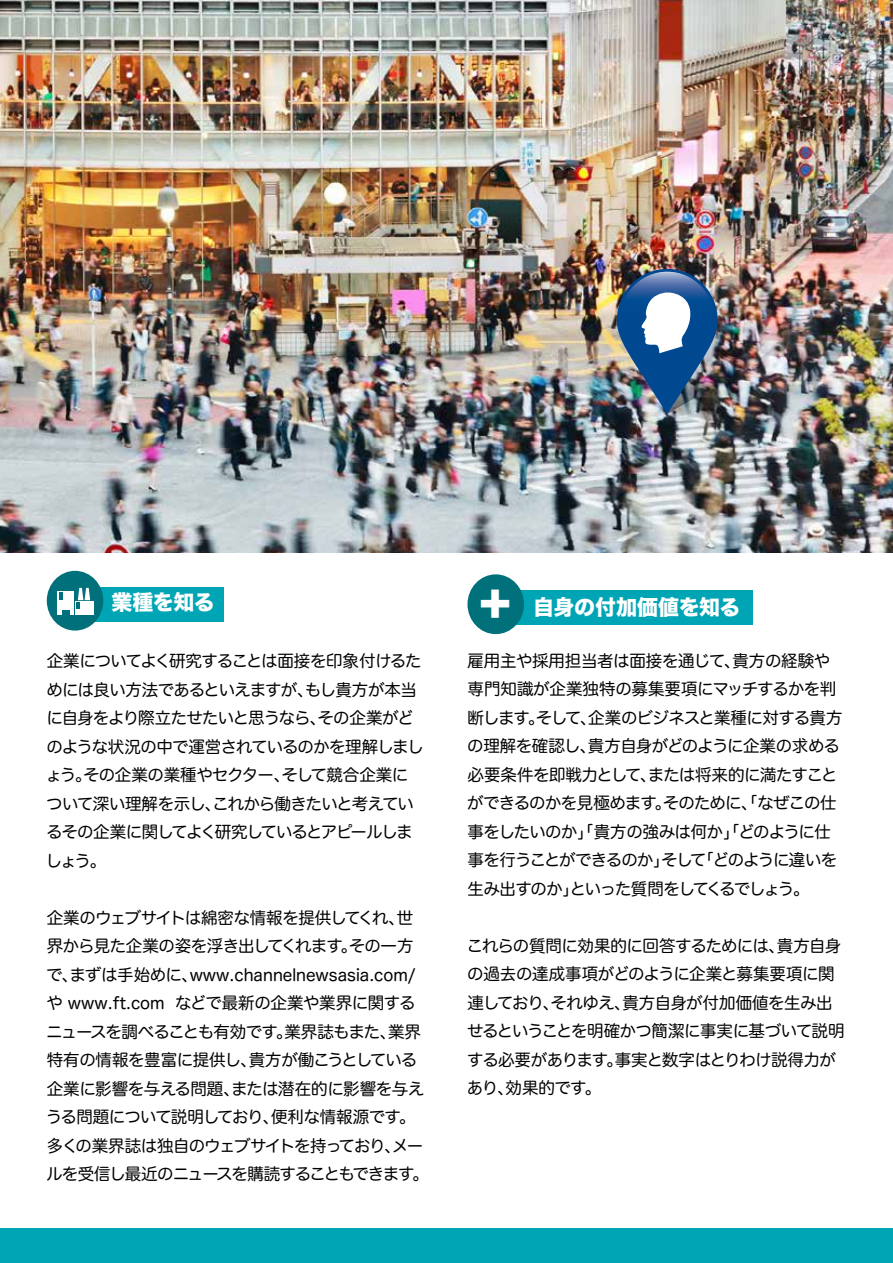
<style>
.page{position:relative;width:893px;height:1263px;background:#fff}
.page>*{position:absolute;margin:0;border:0;box-sizing:border-box;transform-origin:0 0}
.t1{font:21px "Hira Kaku Std W8";letter-spacing:-.02em;color:#fff}
.t2{font:16.5px/28.5px "Hira Maru Pro N W4";letter-spacing:-.035em;color:#000}
.t3{font:16.5px/28.5px "Hira Maru Pro N W4";letter-spacing:-.055em;color:#000}
.s1{font-size:45px}
</style>
<div class="page">
<img style="left:0;top:0;width:893px;height:553px">
<img style="left:617px;top:269px;width:112px;height:145px">
<div style="left:66px;top:587px;width:158px;height:34px;background:#00a5b5"></div>
<div style="left:487px;top:590px;width:266px;height:35px;background:#00a5b5"></div>
<div style="left:467px;top:574px;width:57px;height:60px;background:#00717b;border-radius:50%"></div>
<div style="left:47px;top:571px;width:56px;height:59px;background:#00717b;border-radius:50%"></div>
<div style="left:58px;top:591px;width:16px;height:23px;background:#fff"></div>
<div style="left:75px;top:601px;width:19px;height:13px;background:#fff"></div>
<div style="left:62px;top:610px;width:8px;height:5px;background:#00717b"></div>
<svg style="left:76px;top:588px;width:14px;height:21px"></svg>
<div style="left:0;top:1228px;width:893px;height:35px;background:#00a5b5"></div>
<svg style="left:59px;top:592px;width:3px;height:7px"></svg>
<p class="t1" style="left:111px;top:591px;width:105px">業種を知る</p>
<p class="t1" style="left:479px;top:595px;width:263px"><span class="s1">+</span> 自身の付加価値を知る</p>
<p class="t3" style="left:45px;top:646px;width:380px">企業についてよく研究することは面接を印象付けるためには良い方法であるといえますが、もし貴方が本当に自身をより際立たせたいと思うなら、その企業がどのような状況の中で運営されているのかを理解しましょう。その企業の業種やセクター、そして競合企業について深い理解を示し、これから働きたいと考えているその企業に関してよく研究しているとアピールしましょう。</p>
<p class="t2" style="left:46px;top:902px;width:385px">企業のウェブサイトは綿密な情報を提供してくれ、世界から見た企業の姿を浮き出してくれます。その一方で、まずは手始めに、www.channelnewsasia.com/や www.ft.com などで最新の企業や業界に関するニュースを調べることも有効です。業界誌もまた、業界特有の情報を豊富に提供し、貴方が働こうとしている企業に影響を与える問題、または潜在的に影響を与えうる問題について説明しており、便利な情報源です。多くの業界誌は独自のウェブサイトを持っており、メールを受信し最近のニュースを購読することもできます。</p>
<p class="t2" style="left:467px;top:645px;width:377px">雇用主や採用担当者は面接を通じて、貴方の経験や専門知識が企業独特の募集要項にマッチするかを判断します。そして、企業のビジネスと業種に対する貴方の理解を確認し、貴方自身がどのように企業の求める必要条件を即戦力として、または将来的に満たすことができるのかを見極めます。そのために、「なぜこの仕事をしたいのか」「貴方の強みは何か」「どのように仕事を行うことができるのか」そして「どのように違いを生み出すのか」といった質問をしてくるでしょう。</p>
<p class="t2" style="left:467px;top:930px;width:379px">これらの質問に効果的に回答するためには、貴方自身の過去の達成事項がどのように企業と募集要項に関連しており、それゆえ、貴方自身が付加価値を生み出せるということを明確かつ簡潔に事実に基づいて説明する必要があります。事実と数字はとりわけ説得力があり、効果的です。</p>
</div>
